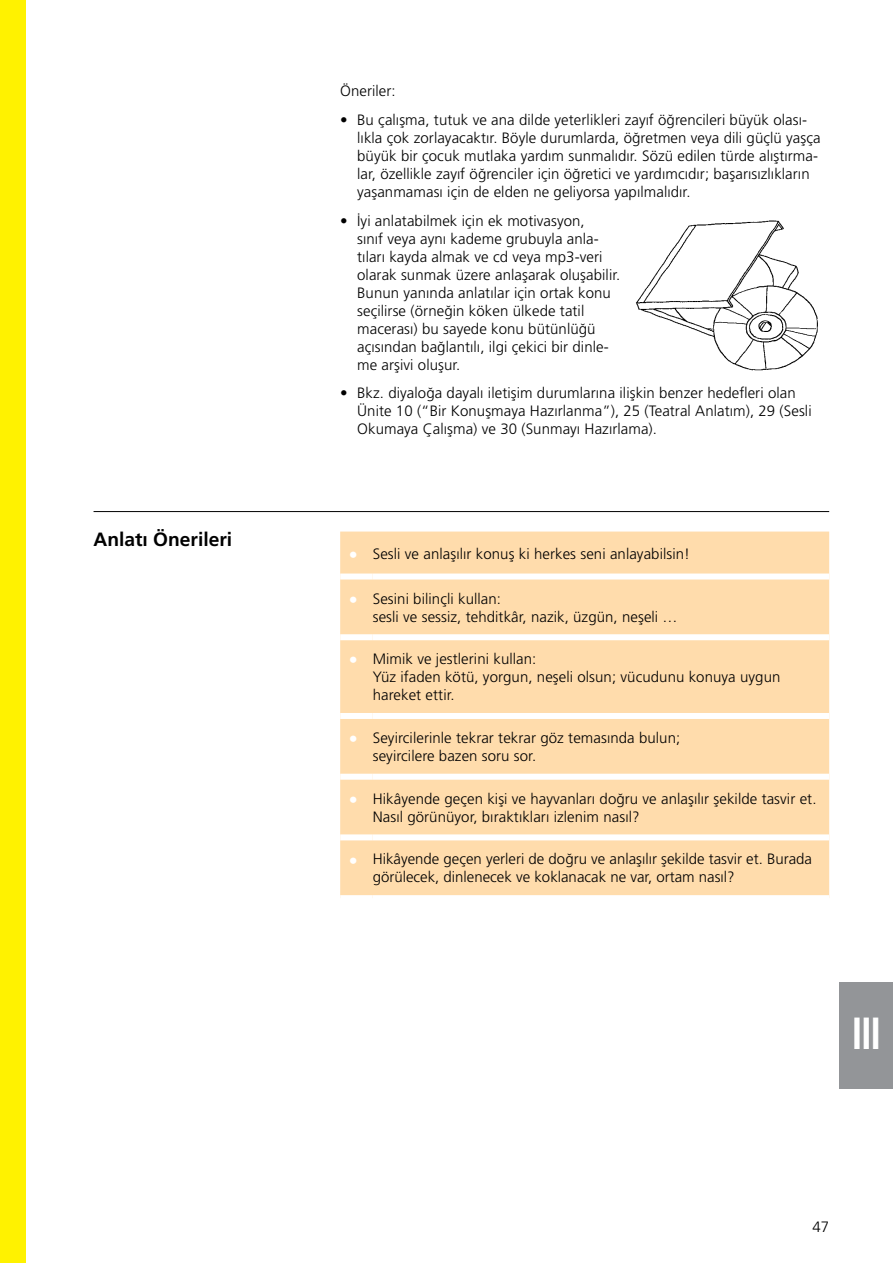
<style>
.page{position:relative;width:893px;height:1263px;background:#fff}
.page>*{position:absolute;margin:0;border:0;box-sizing:border-box;transform-origin:0 0}
.t1{font:700 condensed 45px "Frutiger";color:#fff;scale:.9 1}
.t2{font:700 19.2px "Frutiger LT Pro";color:#000}
.t3{font:300 15px/18px "Frutiger LT Pro";letter-spacing:.005em;color:#000}
.s1{font-weight:700;font-size:18px;color:#fff}
</style>
<div class="page">
<div style="left:840px;top:982px;width:53px;height:107px;background:#939598"></div>
<hr style="left:94px;top:511px;width:735px;height:1px;background:#000">
<div style="left:340px;top:531px;width:489px;height:364px;background:#ffdcac"></div>
<div style="left:340px;top:573px;width:33px;height:6px;background:#fff"></div>
<div style="left:373px;top:573px;width:456px;height:6px;background:#fff"></div>
<div style="left:340px;top:634px;width:33px;height:6px;background:#fff"></div>
<div style="left:373px;top:634px;width:456px;height:6px;background:#fff"></div>
<div style="left:340px;top:713px;width:33px;height:6px;background:#fff"></div>
<div style="left:373px;top:713px;width:456px;height:6px;background:#fff"></div>
<div style="left:340px;top:774px;width:33px;height:6px;background:#fff"></div>
<div style="left:373px;top:774px;width:456px;height:6px;background:#fff"></div>
<div style="left:340px;top:834px;width:33px;height:6px;background:#fff"></div>
<div style="left:373px;top:834px;width:456px;height:6px;background:#fff"></div>
<img style="left:636px;top:220px;width:182px;height:151px">
<div style="left:0;top:0;width:26px;height:1263px;background:#fff200"></div>
<p class="t2" style="left:94px;top:528px;width:140px">Anlatı Önerileri</p>
<p class="t3" style="left:340px;top:82px;width:57px">Öneriler:</p>
<p class="t3" style="left:357px;top:111px;width:465px;text-indent:-17px">• Bu çalışma, tutuk ve ana dilde yeterlikleri zayıf öğrencileri büyük olası&shy;lıkla çok zorlayacaktır. Böyle durumlarda, öğretmen veya dili güçlü yaşça büyük bir çocuk mutlaka yardım sunmalıdır. Sözü edilen türde alıştırma&shy;lar, özellikle zayıf öğrenciler için öğretici ve yardımcıdır; başarısızlıkların yaşanmaması için de elden ne geliyorsa yapılmalıdır.</p>
<p class="t3" style="left:357px;top:211px;width:265px;text-indent:-17px">• İyi anlatabilmek için ek motivasyon,<br>sınıf veya aynı kademe grubuyla anla&shy;tıları kayda almak ve cd veya mp3-veri olarak sunmak üzere anlaşarak oluşabilir.<br>Bunun yanında anlatılar için ortak konu seçilirse (örneğin köken ülkede tatil macerası) bu sayede konu bütünlüğü açısından bağlantılı, ilgi çekici bir dinle&shy;me arşivi oluşur.</p>
<p class="t3" style="left:357px;top:384px;width:456px;text-indent:-17px">• Bkz. diyaloğa dayalı iletişim durumlarına ilişkin benzer hedefleri olan<br>Ünite 10 (“Bir Konuşmaya Hazırlanma”), 25 (Teatral Anlatım), 29 (Sesli<br>Okumaya Çalışma) ve 30 (Sunmayı Hazırlama).</p>
<p class="t3" style="left:349px;top:544px;width:343px"><span class="s1">•</span> Sesli ve anlaşılır konuş ki herkes seni anlayabilsin!</p>
<p class="t3" style="left:373px;top:589px;width:306px;text-indent:-24px"><span class="s1">•</span> Sesini bilinçli kullan:<br>sesli ve sessiz, tehditkâr, nazik, üzgün, neşeli …</p>
<p class="t3" style="left:373px;top:650px;width:409px;text-indent:-24px"><span class="s1">•</span> Mimik ve jestlerini kullan:<br>Yüz ifaden kötü, yorgun, neşeli olsun; vücudunu konuya uygun hareket ettir.</p>
<p class="t3" style="left:373px;top:729px;width:309px;text-indent:-24px"><span class="s1">•</span> Seyircilerinle tekrar tekrar göz temasında bulun; seyircilere bazen soru sor.</p>
<p class="t3" style="left:373px;top:790px;width:445px;text-indent:-24px"><span class="s1">•</span> Hikâyende geçen kişi ve hayvanları doğru ve anlaşılır şekilde tasvir et.<br>Nasıl görünüyor, bıraktıkları izlenim nasıl?</p>
<p class="t3" style="left:373px;top:850px;width:441px;text-indent:-24px"><span class="s1">•</span> Hikâyende geçen yerleri de doğru ve anlaşılır şekilde tasvir et. Burada görülecek, dinlenecek ve koklanacak ne var, ortam nasıl?</p>
<h1 class="t1" style="left:851px;top:1007px;width:35px">III</h1>
<p class="t3" style="left:812px;top:1217px;width:18px">47</p>
</div>
